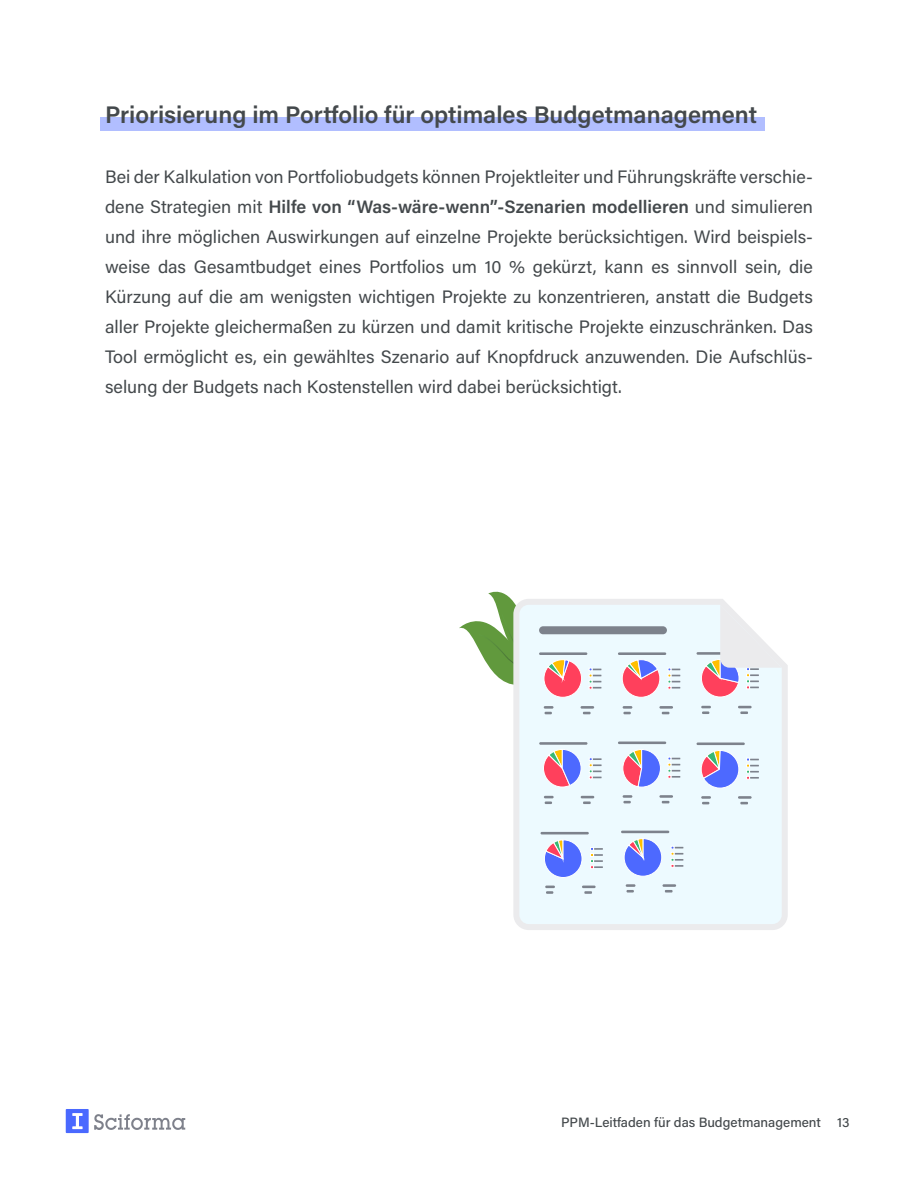
<style>
.page{position:relative;width:918px;height:1188px;background:#fff}
.page>*{position:absolute;margin:0;border:0;box-sizing:border-box;transform-origin:0 0}
.semititle{font:24px "Acumin Variable Concept";color:#44494c}
.semititle-2{font:18px/30px "Acumin Pro";color:#44494c;text-align:justify}
.t1{font:500 13.5px "Acumin Pro";color:#44494c}
.s1{font-weight:600}
</style>
<div class="page">
<svg style="left:66px;top:1109px;width:119px;height:24px"></svg>
<div style="left:100px;top:117px;width:665px;height:14px;background:#b1beff"></div>
<svg style="left:513px;top:599px;width:275px;height:331px;background:#ecf8fd"></svg>
<svg style="left:459px;top:591px;width:123px;height:107px"></svg>
<hr style="left:539px;top:652px;width:48px;height:3px;background:#7d828c">
<svg style="left:544px;top:706px;width:10px;height:8px"></svg>
<svg style="left:581px;top:706px;width:13px;height:8px"></svg>
<svg style="left:589px;top:668px;width:12px;height:21px"></svg>
<svg style="left:622px;top:659px;width:38px;height:39px"></svg>
<hr style="left:618px;top:652px;width:48px;height:3px;background:#7d828c">
<hr style="left:659px;top:706px;width:14px;height:3px;background:#7d828c">
<svg style="left:623px;top:706px;width:9px;height:8px"></svg>
<svg style="left:662px;top:712px;width:7px;height:2px"></svg>
<svg style="left:668px;top:668px;width:12px;height:21px"></svg>
<hr style="left:697px;top:652px;width:48px;height:3px;background:#7d828c">
<svg style="left:701px;top:706px;width:10px;height:8px"></svg>
<svg style="left:738px;top:706px;width:14px;height:8px"></svg>
<svg style="left:543px;top:749px;width:38px;height:38px"></svg>
<hr style="left:539px;top:742px;width:48px;height:3px;background:#7d828c">
<svg style="left:544px;top:796px;width:10px;height:8px"></svg>
<svg style="left:581px;top:796px;width:13px;height:8px"></svg>
<svg style="left:589px;top:758px;width:13px;height:21px"></svg>
<svg style="left:623px;top:749px;width:38px;height:38px"></svg>
<hr style="left:618px;top:742px;width:48px;height:2px;background:#7d828c">
<hr style="left:659px;top:795px;width:14px;height:3px;background:#7d828c">
<svg style="left:623px;top:795px;width:9px;height:8px"></svg>
<svg style="left:662px;top:801px;width:7px;height:2px"></svg>
<svg style="left:668px;top:757px;width:12px;height:21px"></svg>
<svg style="left:701px;top:750px;width:38px;height:38px"></svg>
<hr style="left:697px;top:743px;width:48px;height:2px;background:#7d828c">
<hr style="left:738px;top:796px;width:14px;height:3px;background:#7d828c">
<svg style="left:701px;top:796px;width:10px;height:8px"></svg>
<svg style="left:740px;top:802px;width:8px;height:2px"></svg>
<svg style="left:746px;top:758px;width:13px;height:21px"></svg>
<svg style="left:544px;top:840px;width:38px;height:38px"></svg>
<hr style="left:541px;top:832px;width:48px;height:2px;background:#7d828c">
<svg style="left:545px;top:886px;width:10px;height:8px"></svg>
<svg style="left:582px;top:886px;width:14px;height:8px"></svg>
<svg style="left:590px;top:847px;width:13px;height:22px"></svg>
<svg style="left:624px;top:838px;width:38px;height:38px"></svg>
<hr style="left:621px;top:831px;width:48px;height:2px;background:#7d828c">
<svg style="left:626px;top:884px;width:9px;height:9px"></svg>
<svg style="left:663px;top:884px;width:13px;height:9px"></svg>
<svg style="left:671px;top:846px;width:12px;height:21px"></svg>
<div style="left:539px;top:626px;width:128px;height:8px;background:#7d828c;border-radius:4px"></div>
<svg style="left:701px;top:605px;width:81px;height:92px"></svg>
<p class="semititle" style="left:105px;top:98px;width:654px">Priorisierung im Portfolio für optimales Budgetmanagement</p>
<p class="semititle-2" style="left:105px;top:161px;width:710px">Bei der Kalkulation von Portfoliobudgets können Projektleiter und Führungskräfte verschie&shy;dene Strategien mit <span class="s1">Hilfe von “Was-wäre-wenn”-Szenarien modellieren</span> und simulieren und ihre möglichen Auswirkungen auf einzelne Projekte berücksichtigen. Wird beispiels&shy;weise das Gesamtbudget eines Portfolios um 10 % gekürzt, kann es sinnvoll sein, die Kürzung auf die am wenigsten wichtigen Projekte zu konzentrieren, anstatt die Budgets aller Projekte gleichermaßen zu kürzen und damit kritische Projekte einzuschränken. Das Tool ermöglicht es, ein gewähltes Szenario auf Knopfdruck anzuwenden. Die Aufschlüs&shy;selung der Budgets nach Kostenstellen wird dabei berücksichtigt.</p>
<p class="t1" style="left:561px;top:1113px;width:290px">PPM-Leitfaden für das Budgetmanagement 13</p>
</div>
